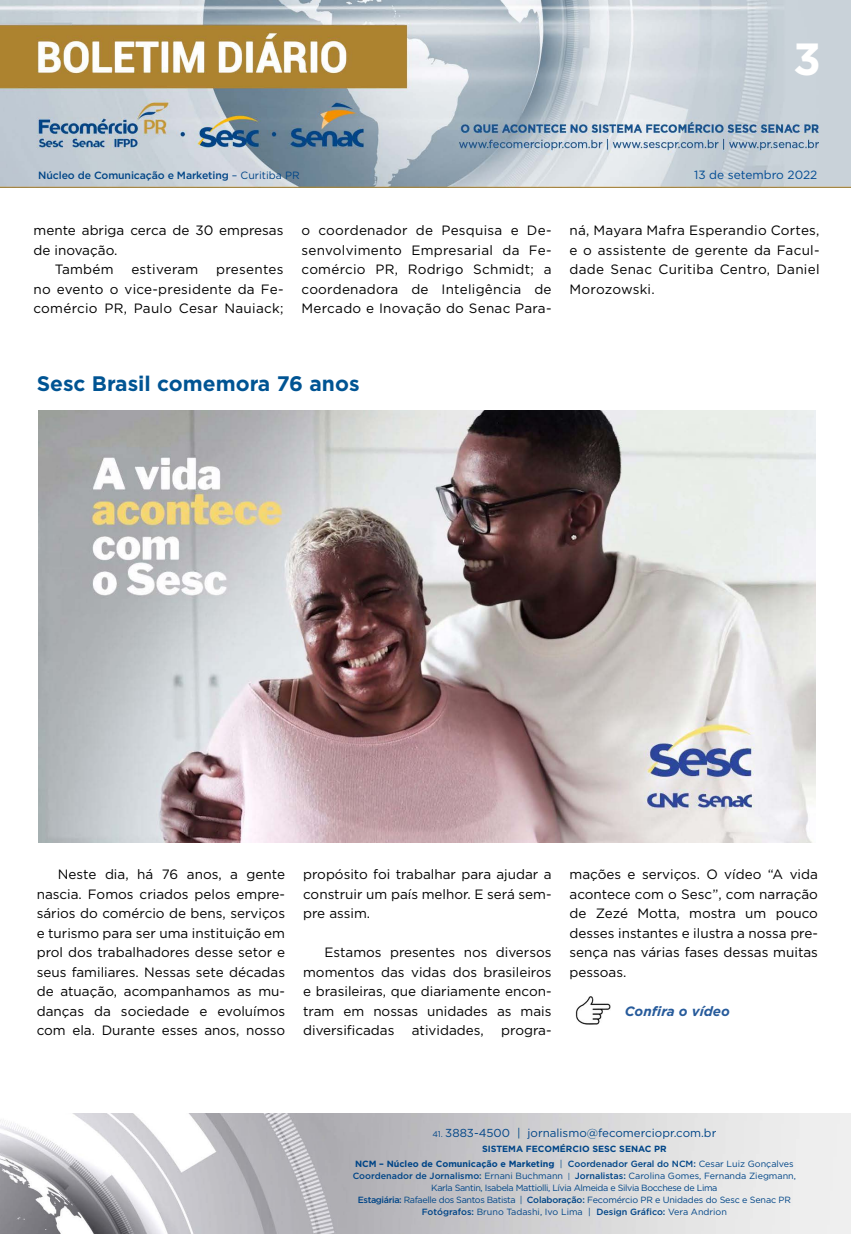
<style>
.page{position:relative;width:851px;height:1234px;background:#fff}
.page>*{position:absolute;margin:0;border:0;box-sizing:border-box;transform-origin:0 0}
.t1{font:700 45px "Gotham";color:#fff}
.t2{font:700 21px "Gotham";color:#005493}
.t3{font:13.5px/19.5px "Gotham";color:#000;text-align:justify}
.t4{font:italic 700 13.5px "Gotham";color:#275b9b}
.t5{font:13.5px "Gotham";letter-spacing:.02em;color:#000}
.t6{font:11.85px "Gotham";color:#004a93}
.t7{font:11.55px "Gotham";color:#004587}
.t8{font:500 10.5px "Gotham";letter-spacing:-.01em;color:#004587}
.t9{font:9px/12px "Gotham";letter-spacing:-.02em;color:#004587;text-align:center}
.t10{font:700 9px/15px "Gotham";color:#004587;text-align:center}
.s1{font-weight:400}
.s2{font-size:8.25px}
.s3{font-weight:500}
.s4{font-size:7.65px}
</style>
<div class="page">
<img style="left:0;top:0;width:850px;height:188px">
<img style="left:0;top:1113px;width:850px;height:120px">
<img style="left:38px;top:410px;width:777px;height:432px">
<img style="left:575px;top:996px;width:35px;height:28px">
<h1 class="t1" style="left:793px;top:29px;width:29px">3</h1>
<p class="t8" style="left:38px;top:168px;width:263px">Núcleo de Comunicação e Marketing <span class="s1">– Curitiba PR</span></p>
<p class="t6" style="left:694px;top:167px;width:125px">13 de setembro 2022</p>
<p class="t3" style="left:33px;top:220px;width:251px">mente abriga cerca de 30 empresas</p>
<p class="t3" style="left:33px;top:240px;width:85px">de inovação.</p>
<p class="t3" style="left:55px;top:259px;width:60px">Também</p>
<p class="t5" style="left:131px;top:261px;width:69px">estiveram</p>
<p class="t3" style="left:33px;top:259px;width:251px;text-indent:183px">presentes no evento o vice-presidente da Fe&shy;comércio PR, Paulo Cesar Nauiack;</p>
<p class="t3" style="left:301px;top:220px;width:251px">o coordenador de Pesquisa e De&shy;senvolvimento Empresarial da Fe&shy;comércio PR, Rodrigo Schmidt; a coordenadora de Inteligência de Mercado e Inovação do Senac Para-</p>
<p class="t3" style="left:569px;top:220px;width:251px">ná, Mayara Mafra Esperandio Cortes, e o assistente de gerente da Facul&shy;dade Senac Curitiba Centro, Daniel Morozowski.</p>
<h2 class="t2" style="left:37px;top:370px;width:324px">Sesc Brasil comemora 76 anos</h2>
<p class="t3" style="left:37px;top:864px;width:250px;text-indent:21px">Neste dia, há 76 anos, a gente nascia. Fomos criados pelos empre&shy;sários do comércio de bens, serviços e turismo para ser uma instituição em prol dos trabalhadores desse setor e seus familiares. Nessas sete décadas de atuação, acompanhamos as mu&shy;danças da sociedade e evoluímos com ela. Durante esses anos, nosso</p>
<p class="t3" style="left:303px;top:864px;width:250px">propósito foi trabalhar para ajudar a construir um país melhor. E será sem&shy;pre assim.</p>
<p class="t3" style="left:303px;top:942px;width:250px;text-indent:21px">Estamos presentes nos diversos momentos das vidas dos brasileiros e brasileiras, que diariamente encon&shy;tram em nossas unidades as mais diversificadas</p>
<p class="t3" style="left:412px;top:1020px;width:73px">atividades,</p>
<p class="t3" style="left:501px;top:1020px;width:52px">progra-</p>
<p class="t3" style="left:569px;top:864px;width:250px">mações e serviços. O vídeo “A vida acontece com o Sesc”, com narração de Zezé Motta, mostra um pouco desses instantes e ilustra a nossa pre&shy;sença nas várias fases dessas muitas pessoas.</p>
<p class="t4" style="left:624px;top:1001px;width:106px">Confira o vídeo</p>
<p class="t7" style="left:432px;top:1125px;width:285px"><span class="s2">41.</span> 3883-4500 | jornalismo@fecomerciopr.com.br</p>
<p class="t10" style="left:355px;top:1141px;width:440px">SISTEMA FECOMÉRCIO SESC SENAC PR<br>NCM – Núcleo de Comunicação e Marketing <span class="s1">|</span> <span class="s3">Coordenador Geral do NCM:</span> <span class="s1">Cesar Luiz Gonçalves</span></p>
<p class="t9" style="left:353px;top:1169px;width:444px"><span class="s3">Coordenador de Jornalismo:</span> Ernani Buchmann <span class="s4">|</span> <span class="s3">Jornalistas:</span> Carolina Gomes, Fernanda Ziegmann, Karla Santin, Isabela Mattiolli, Lívia Almeida e Silvia Bocchese de Lima<br><span class="s3">Estagiária:</span> Rafaelle dos Santos Batista | <span class="s3">Colaboração:</span> Fecomércio PR e Unidades do Sesc e Senac PR <span class="s3">Fotógrafos:</span> Bruno Tadashi, Ivo Lima | <span class="s3">Design Gráfico:</span> Vera Andrion</p>
</div>
